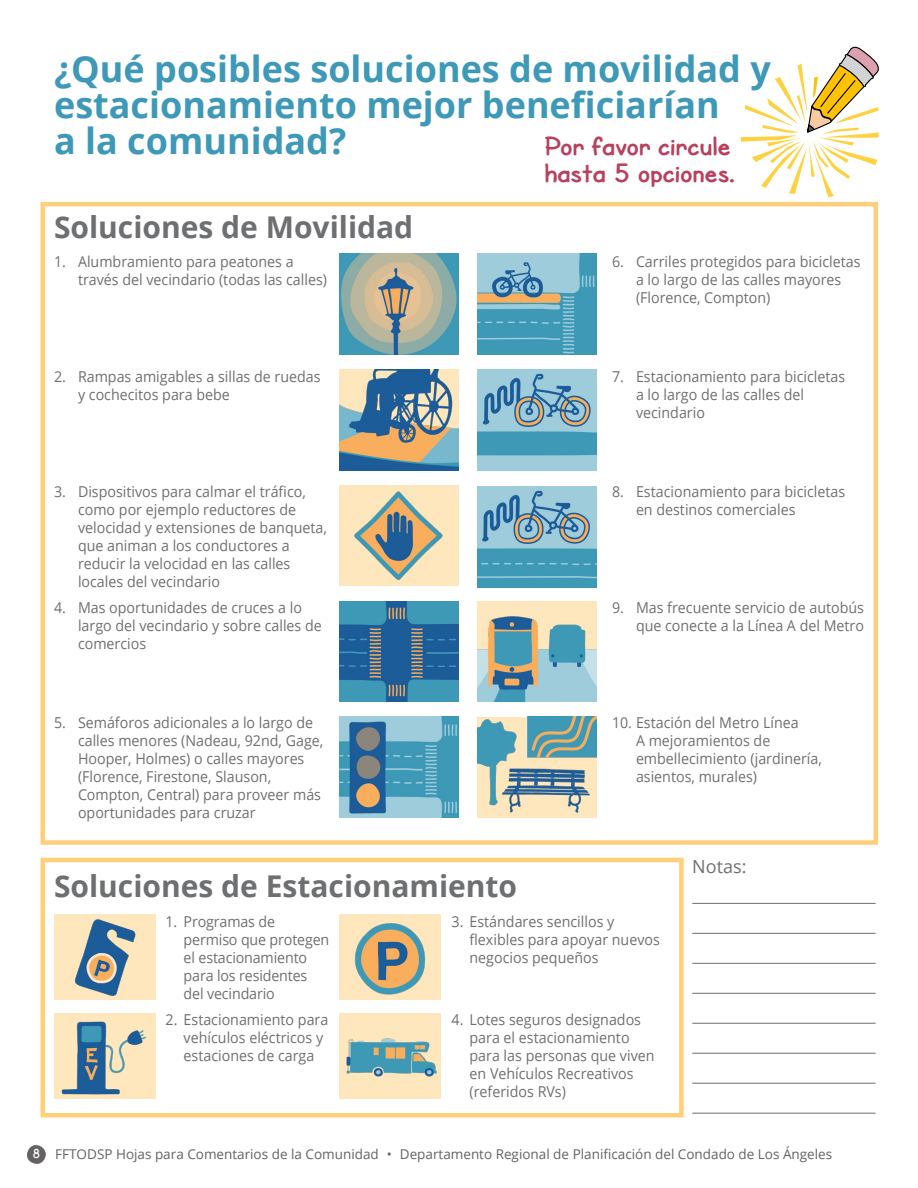
<style>
.page{position:relative;width:918px;height:1188px;background:#fff}
.page>*{position:absolute;margin:0;border:0;box-sizing:border-box;transform-origin:0 0}
.Heading_2_-_Orange{font:700 36px/36px "Open Sans";color:#3d99b7}
.Head_a{font:700 30px "Open Sans";color:#6e6f71}
.Speech_Bubble{font:700 27px/26.2px "SF Cartoonist Hand";letter-spacing:.01em;color:#b8405e;scale:1.1 1}
.Body{font:18px "Open Sans";color:#6e6f71}
.t1{font:15px/18px "Open Sans";color:#6e6f71;scale:.95 1}
.t2{font:13.5px "Open Sans";color:#656264}
.s1{font-family:"SF Cartoonist Hand SC";font-weight:700;color:#fff}
</style>
<div class="page">
<div style="left:27px;top:1145px;width:19px;height:19px;background:#656264;border-radius:50%"></div>
<svg style="left:741px;top:46px;width:138px;height:152px"></svg>
<img style="left:339px;top:253px;width:120px;height:101px">
<img style="left:339px;top:369px;width:120px;height:101px">
<img style="left:339px;top:485px;width:120px;height:101px">
<img style="left:339px;top:717px;width:120px;height:101px">
<img style="left:339px;top:601px;width:120px;height:101px">
<img style="left:477px;top:253px;width:120px;height:101px">
<img style="left:477px;top:369px;width:120px;height:101px">
<img style="left:477px;top:486px;width:120px;height:101px">
<img style="left:340px;top:915px;width:101px;height:85px">
<img style="left:340px;top:1014px;width:101px;height:85px">
<img style="left:54px;top:1015px;width:102px;height:84px">
<img style="left:54px;top:915px;width:102px;height:85px">
<img style="left:477px;top:601px;width:120px;height:101px">
<img style="left:477px;top:717px;width:120px;height:101px">
<div style="left:41px;top:202px;width:837px;height:643px;border:4px solid #ffcf7b"></div>
<div style="left:41px;top:858px;width:643px;height:260px;border:4px solid #ffcf7b"></div>
<hr style="left:692px;top:903px;width:184px;height:1px;background:#6e6f71">
<hr style="left:692px;top:933px;width:184px;height:1px;background:#6e6f71">
<hr style="left:692px;top:963px;width:184px;height:1px;background:#6e6f71">
<hr style="left:692px;top:993px;width:184px;height:1px;background:#6e6f71">
<hr style="left:692px;top:1023px;width:184px;height:1px;background:#6e6f71">
<hr style="left:692px;top:1053px;width:184px;height:1px;background:#6e6f71">
<hr style="left:692px;top:1083px;width:184px;height:1px;background:#6e6f71">
<hr style="left:692px;top:1113px;width:184px;height:1px;background:#6e6f71">
<p class="Heading_2_-_Orange" style="left:54px;top:50px;width:718px">¿Qué posibles soluciones de movilidad y estacionamiento mejor beneficiarían<br>a la comunidad?</p>
<p class="Speech_Bubble" style="left:544px;top:133px;width:176px">Por favor circule hasta 5 opciones.</p>
<p class="Head_a" style="left:54px;top:206px;width:361px">Soluciones de Movilidad</p>
<p class="t1" style="left:78px;top:252px;width:264px;text-indent:-24px">1. Alumbramiento para peatones a través del vecindario (todas las calles)</p>
<p class="t1" style="left:78px;top:367px;width:257px;text-indent:-24px">2. Rampas amigables a sillas de ruedas y cochecitos para bebe</p>
<p class="t1" style="left:78px;top:483px;width:264px;text-indent:-24px">3. Dispositivos para calmar el tráfico, como por ejemplo reductores de velocidad y extensiones de banqueta, que animan a los conductores a reducir la velocidad en las calles locales del vecindario</p>
<p class="t1" style="left:78px;top:598px;width:258px;text-indent:-24px">4. Mas oportunidades de cruces a lo largo del vecindario y sobre calles de comercios</p>
<p class="t1" style="left:78px;top:713px;width:260px;text-indent:-24px">5. Semáforos adicionales a lo largo de calles menores (Nadeau, 92nd, Gage, Hooper, Holmes) o calles mayores (Florence, Firestone, Slauson, Compton, Central) para proveer más oportunidades para cruzar</p>
<p class="t1" style="left:636px;top:252px;width:238px;text-indent:-24px">6. Carriles protegidos para bicicletas a lo largo de las calles mayores (Florence, Compton)</p>
<p class="t1" style="left:636px;top:367px;width:222px;text-indent:-24px">7. Estacionamiento para bicicletas a lo largo de las calles del vecindario</p>
<p class="t1" style="left:636px;top:483px;width:222px;text-indent:-24px">8. Estacionamiento para bicicletas en destinos comerciales</p>
<p class="t1" style="left:612px;top:598px;width:267px;text-align:right">9. Mas frecuente servicio de autobús que conecte a la Línea A del Metro</p>
<p class="t1" style="left:636px;top:713px;width:197px;text-indent:-24px">10. Estación del Metro Línea<br>A mejoramientos de embellecimiento (jardinería, asientos, murales)</p>
<p class="Head_a" style="left:54px;top:865px;width:465px">Soluciones de Estacionamiento</p>
<p class="t1" style="left:184px;top:912px;width:155px;text-indent:-18px">1. Programas de permiso que protegen el estacionamiento para los residentes del vecindario</p>
<p class="t1" style="left:184px;top:1010px;width:154px;text-indent:-18px">2. Estacionamiento para vehículos eléctricos y estaciones de carga</p>
<p class="t1" style="left:470px;top:912px;width:202px;text-indent:-18px">3. Estándares sencillos y flexibles para apoyar nuevos negocios pequeños</p>
<p class="t1" style="left:470px;top:1010px;width:196px;text-indent:-18px">4. Lotes seguros designados para el estacionamiento para las personas que viven en Vehículos Recreativos (referidos RVs)</p>
<p class="Body" style="left:692px;top:854px;width:56px">Notas:</p>
<p class="t2" style="left:32px;top:1145px;width:801px"><span class="s1">8</span> FFTODSP Hojas para Comentarios de la Comunidad • Departamento Regional de Planificación del Condado de Los Ángeles</p>
</div>
